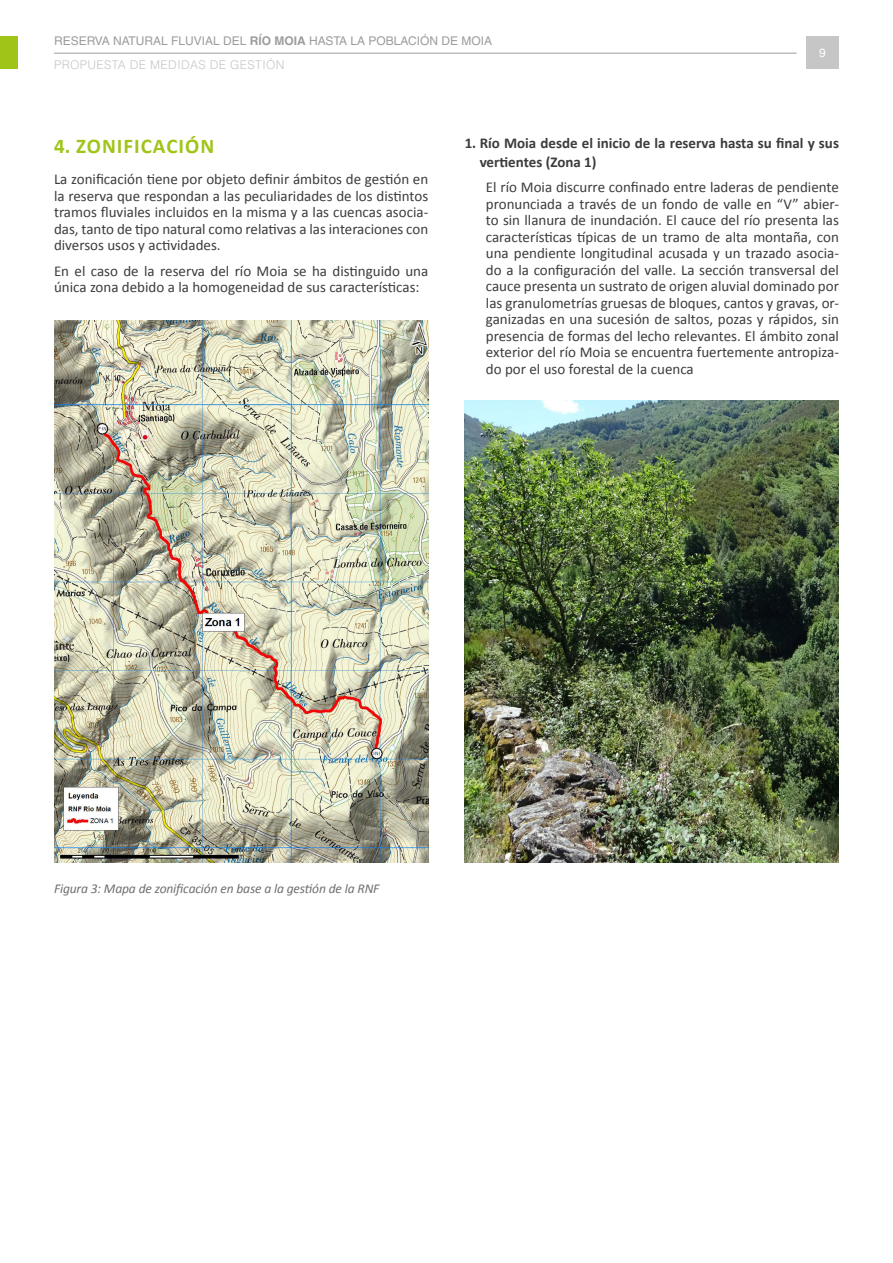
<style>
.page{position:relative;width:893px;height:1263px;background:#fff}
.page>*{position:absolute;margin:0;border:0;box-sizing:border-box;transform-origin:0 0}
.t1{font:700 21px "Calibri";letter-spacing:.05em;color:#a0c519}
.List{font:15px/16.5px "Calibri";color:#3c3c3b;text-align:justify}
.Body_Text{font:15px/16.5px "Calibri";color:#3c3c3b;text-align:justify}
.Body_Text-2{font:700 15px/18.1px "Calibri";color:#3c3c3b}
.t2{font:italic 13.5px "Calibri";letter-spacing:-.01em;color:#706f6f}
.t3{font:12px/24.5px "Helvetica LT Std";color:#9d9d9c}
.t4{font:12px "Helvetica LT Std";color:#fff}
.s1{font-weight:700}
.s2{font-weight:300;color:#c6c6c6}
</style>
<div class="page">
<hr style="left:54px;top:53px;width:743px;height:1px;background:#9d9d9c">
<div style="left:0;top:36px;width:18px;height:33px;background:#a0c519"></div>
<div style="left:806px;top:36px;width:33px;height:33px;background:#c6c6c6"></div>
<img style="left:465px;top:400px;width:374px;height:463px">
<img style="left:54px;top:320px;width:374px;height:543px">
<p class="t3" style="left:54px;top:28px;width:440px">RESERVA NATURAL FLUVIAL DEL <span class="s1">RÍO MOIA</span> HASTA LA POBLACIÓN DE MOIA<br><span class="s2">PROPUESTA DE MEDIDAS DE GESTIÓN</span></p>
<p class="t4" style="left:819px;top:46px;width:8px">9</p>
<p class="t1" style="left:54px;top:133px;width:162px">4. ZONIFICACIÓN</p>
<p class="Body_Text" style="left:54px;top:170px;width:376px">La zonificación tiene por objeto definir ámbitos de gestión en la reserva que respondan a las peculiaridades de los distintos tramos fluviales incluidos en la misma y a las cuencas asocia&shy;das, tanto de tipo natural como relativas a las interaciones con diversos usos y actividades.</p>
<p class="List" style="left:54px;top:262px;width:376px">En el caso de la reserva del río Moia se ha distinguido una única zona debido a la homogeneidad de sus características:</p>
<p class="Body_Text-2" style="left:480px;top:134px;width:361px;text-indent:-15px">1. Río Moia desde el inicio de la reserva hasta su final y sus vertientes (Zona 1)</p>
<p class="List" style="left:486px;top:178px;width:355px">El río Moia discurre confinado entre laderas de pendiente pronunciada a través de un fondo de valle en “V” abier&shy;to sin llanura de inundación. El cauce del río presenta las características típicas de un tramo de alta montaña, con una pendiente longitudinal acusada y un trazado asocia&shy;do a la configuración del valle. La sección transversal del cauce presenta un sustrato de origen aluvial dominado por las granulometrías gruesas de bloques, cantos y gravas, or&shy;ganizadas en una sucesión de saltos, pozas y rápidos, sin presencia de formas del lecho relevantes. El ámbito zonal exterior del río Moia se encuentra fuertemente antropiza&shy;do por el uso forestal de la cuenca</p>
<p class="t2" style="left:54px;top:880px;width:327px">Figura 3: Mapa de zonificación en base a la gestión de la RNF</p>
</div>
